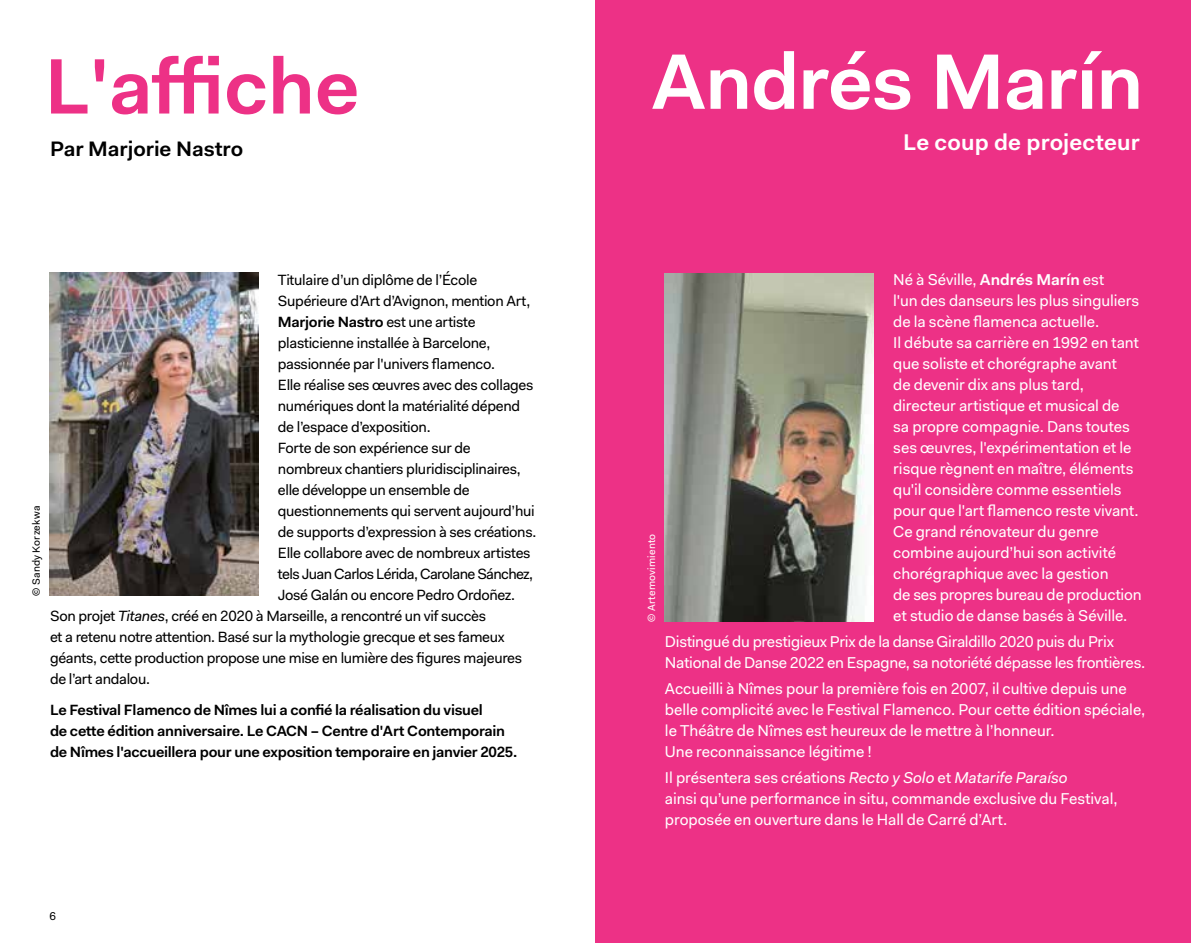
<style>
.page{position:relative;width:1191px;height:943px;background:#fff}
.page>*{position:absolute;margin:0;border:0;box-sizing:border-box;transform-origin:0 0}
.t1{font:600 78.75px "Fakt Pro";letter-spacing:-.015em;color:#fff}
.t2{font:600 78.75px "Fakt Pro";color:#ed3186}
.t3{font:600 22.75px "Fakt Pro";letter-spacing:.005em;color:#fff}
.t4{font:600 21px "Fakt Pro";letter-spacing:-.005em;color:#000}
.t5{font:15.75px/21px "Fakt Pro";letter-spacing:-.005em;color:#fff}
.t6{font:14.88px "Fakt Pro";letter-spacing:-.02em;color:#000}
.t7{font:600 14.88px/21px "Fakt Pro";letter-spacing:-.02em;color:#000}
.t8{font:14.88px "Fakt Pro";letter-spacing:-.04em;color:#000}
.t9{font:11.38px "Fakt Pro";color:#000}
.t10{font:10.5px "Fakt Pro";letter-spacing:.025em;color:#fff}
.t11{font:10.5px "Fakt Pro";letter-spacing:.02em;color:#000}
.s1{font-weight:400}
.s2{font-style:italic}
.s3{font-weight:600}
</style>
<div class="page">
<div style="left:595px;top:0;width:596px;height:943px;background:#ed3186"></div>
<img style="left:665px;top:273px;width:208px;height:348px">
<img style="left:50px;top:273px;width:208px;height:322px">
<h1 class="t2" style="left:45px;top:34px;width:316px">L'affiche</h1>
<h3 class="t4" style="left:50px;top:135px;width:195px">Par Marjorie Nastro</h3>
<p class="t11" style="left:29px;top:595px;width:91px;rotate:-90deg">© Sandy Korzekwa</p>
<p class="t6" style="left:278px;top:270px;width:201px">Titulaire d’un diplôme de l’École</p>
<p class="t6" style="left:278px;top:291px;width:254px">Supérieure d’Art d’Avignon, mention Art,</p>
<p class="t7" style="left:278px;top:311px;width:199px">Marjorie Nastro <span class="s1">est une artiste</span></p>
<p class="t6" style="left:278px;top:333px;width:214px">plasticienne installée à Barcelone,</p>
<p class="t6" style="left:278px;top:354px;width:218px">passionnée par l'univers flamenco.</p>
<p class="t6" style="left:278px;top:375px;width:257px">Elle réalise ses œuvres avec des collages</p>
<p class="t6" style="left:278px;top:396px;width:244px">numériques dont la matérialité dépend</p>
<p class="t6" style="left:278px;top:417px;width:154px">de l’espace d’exposition.</p>
<p class="t6" style="left:278px;top:438px;width:194px">Forte de son expérience sur de</p>
<p class="t6" style="left:278px;top:459px;width:244px">nombreux chantiers pluridisciplinaires,</p>
<p class="t6" style="left:278px;top:480px;width:193px">elle développe un ensemble de</p>
<p class="t6" style="left:278px;top:501px;width:258px">questionnements qui servent aujourd’hui</p>
<p class="t6" style="left:278px;top:522px;width:260px">de supports d’expression à ses créations.</p>
<p class="t6" style="left:278px;top:543px;width:254px">Elle collabore avec de nombreux artistes</p>
<p class="t8" style="left:278px;top:564px;width:257px">tels Juan Carlos Lérida, Carolane Sánchez,</p>
<p class="t6" style="left:278px;top:585px;width:239px">José Galán ou encore Pedro Ordoñez.</p>
<p class="t6" style="left:50px;top:606px;width:438px">Son projet <span class="s2">Titanes</span>, créé en 2020 à Marseille, a rencontré un vif succès</p>
<p class="t6" style="left:50px;top:627px;width:456px">et a retenu notre attention. Basé sur la mythologie grecque et ses fameux</p>
<p class="t6" style="left:50px;top:648px;width:473px">géants, cette production propose une mise en lumière des figures majeures</p>
<p class="t6" style="left:50px;top:669px;width:101px">de l’art andalou.</p>
<p class="t7" style="left:50px;top:699px;width:469px">Le Festival Flamenco de Nîmes lui a confié la réalisation du visuel<br>de cette édition anniversaire. Le CACN – Centre d'Art Contemporain de Nîmes l'accueillera pour une exposition temporaire en janvier 2025.</p>
<p class="t9" style="left:50px;top:908px;width:8px">6</p>
<h1 class="t1" style="left:651px;top:29px;width:493px">Andrés Marín</h1>
<h2 class="t3" style="left:903px;top:127px;width:238px">Le coup de projecteur</h2>
<p class="t10" style="left:644px;top:621px;width:89px;rotate:-90deg">© Artemovimiento</p>
<p class="t5" style="left:893px;top:269px;width:250px">Né à Séville, <span class="s3">Andrés Marín</span> est<br>l'un des danseurs les plus singuliers de la scène flamenca actuelle.<br>Il débute sa carrière en 1992 en tant que soliste et chorégraphe avant<br>de devenir dix ans plus tard, directeur artistique et musical de<br>sa propre compagnie. Dans toutes ses œuvres, l'expérimentation et le risque règnent en maître, éléments qu'il considère comme essentiels pour que l'art flamenco reste vivant.<br>Ce grand rénovateur du genre combine aujourd’hui son activité chorégraphique avec la gestion<br>de ses propres bureau de production et studio de danse basés à Séville.</p>
<p class="t5" style="left:665px;top:631px;width:482px">Distingué du prestigieux Prix de la danse Giraldillo 2020 puis du Prix<br>National de Danse 2022 en Espagne, sa notoriété dépasse les frontières.</p>
<p class="t5" style="left:665px;top:678px;width:482px">Accueilli à Nîmes pour la première fois en 2007, il cultive depuis une belle complicité avec le Festival Flamenco. Pour cette édition spéciale, le Théâtre de Nîmes est heureux de le mettre à l’honneur.<br>Une reconnaissance légitime !</p>
<p class="t5" style="left:665px;top:767px;width:454px">Il présentera ses créations <span class="s2">Recto y Solo</span> et <span class="s2">Matarife Paraíso<br></span>ainsi qu’une performance in situ, commande exclusive du Festival, proposée en ouverture dans le Hall de Carré d’Art.</p>
</div>
